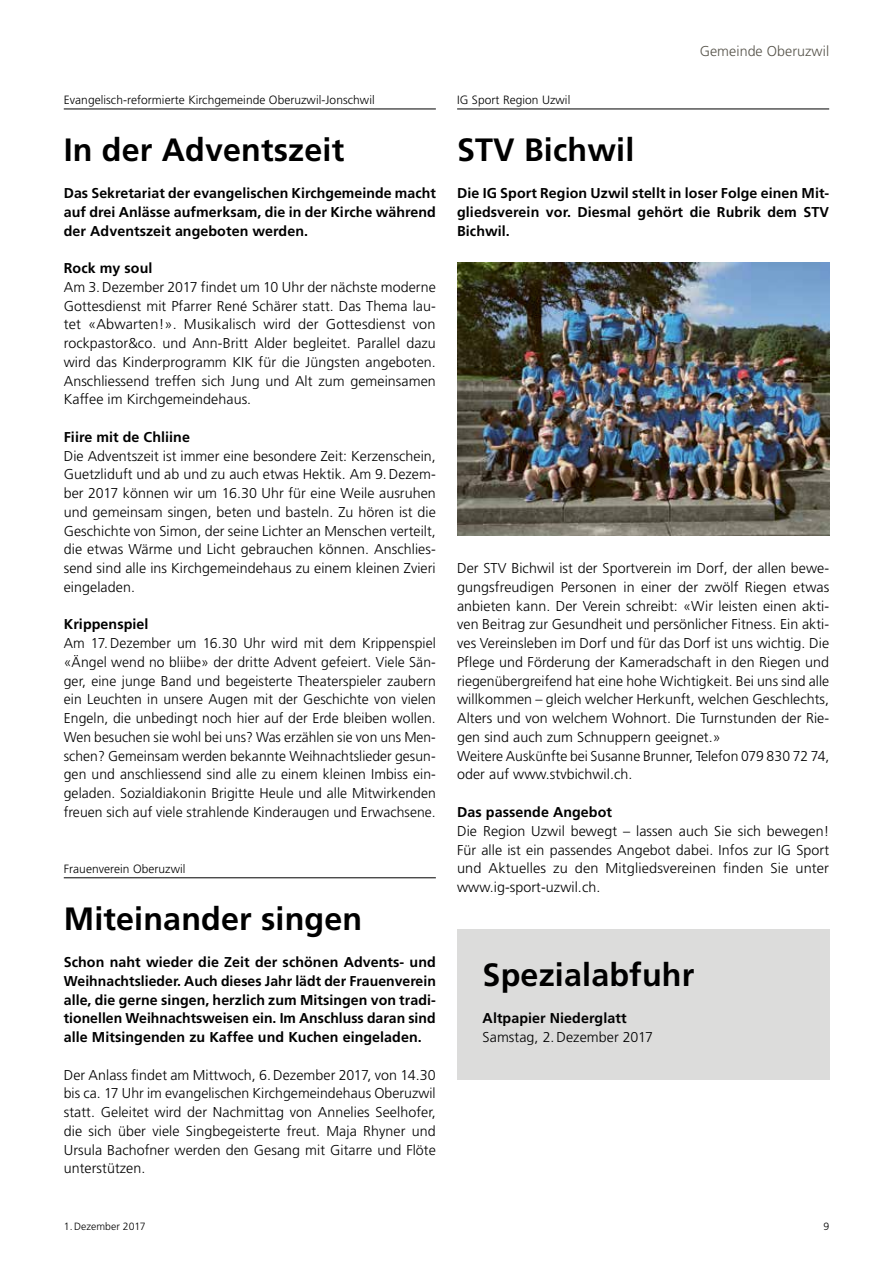
<style>
.page{position:relative;width:893px;height:1263px;background:#fff}
.page>*{position:absolute;margin:0;border:0;box-sizing:border-box;transform-origin:0 0}
.t1{font:700 32.25px "Frutiger LT Std";letter-spacing:.005em;color:#000}
.t2{font:300 14.25px/18.8px "Frutiger LT Std";letter-spacing:.005em;color:#000;text-align:justify}
.t3{font:700 14.25px/18.8px "Frutiger LT Std";letter-spacing:.005em;color:#000;text-align:justify}
.t4{font:300 14.25px "Frutiger LT Std";letter-spacing:.005em;color:#57544b}
.t5{font:300 12px "Frutiger LT Std";letter-spacing:.005em;color:#000}
.t6{font:300 10.5px "Frutiger LT Std";letter-spacing:.005em;color:#000}
</style>
<div class="page">
<hr style="left:64px;top:109px;width:372px;height:1px;background:#000">
<hr style="left:457px;top:109px;width:372px;height:1px;background:#000">
<img style="left:457px;top:262px;width:372px;height:274px">
<div style="left:457px;top:929px;width:372px;height:150px;background:#dcdcdb"></div>
<hr style="left:64px;top:877px;width:372px;height:1px;background:#000">
<p class="t5" style="left:64px;top:93px;width:312px">Evangelisch-reformierte Kirchgemeinde Oberuzwil-Jonschwil</p>
<h1 class="t1" style="left:64px;top:130px;width:282px">In der Adventszeit</h1>
<p class="t3" style="left:64px;top:184px;width:374px">Das Sekretariat der evangelischen Kirchgemeinde macht auf drei Anlässe aufmerksam, die in der Kirche während der Adventszeit angeboten werden.</p>
<p class="t3" style="left:64px;top:259px;width:90px">Rock my soul</p>
<p class="t2" style="left:64px;top:278px;width:374px">Am 3.Dezember 2017 findet um 10 Uhr der nächste moderne Gottesdienst mit Pfarrer René Schärer statt. Das Thema lau&shy;tet «Abwarten!». Musikalisch wird der Gottesdienst von rockpastor&amp;co. und Ann-Britt Alder begleitet. Parallel dazu wird das Kinderprogramm KIK für die Jüngsten angeboten.<br>Anschliessend treffen sich Jung und Alt zum gemeinsamen Kaffee im Kirchgemeindehaus.</p>
<p class="t3" style="left:64px;top:428px;width:128px">Fiire mit de Chliine</p>
<p class="t2" style="left:64px;top:447px;width:374px">Die Adventszeit ist immer eine besondere Zeit: Kerzenschein, Guetzliduft und ab und zu auch etwas Hektik. Am 9.Dezem&shy;ber 2017 können wir um 16.30 Uhr für eine Weile ausruhen und gemeinsam singen, beten und basteln. Zu hören ist die Geschichte von Simon, der seine Lichter an Menschen verteilt, die etwas Wärme und Licht gebrauchen können. Anschlies&shy;send sind alle ins Kirchgemeindehaus zu einem kleinen Zvieri eingeladen.</p>
<p class="t3" style="left:64px;top:615px;width:86px">Krippenspiel</p>
<p class="t2" style="left:64px;top:634px;width:374px">Am 17.Dezember um 16.30 Uhr wird mit dem Krippenspiel «Ängel wend no bliibe» der dritte Advent gefeiert. Viele Sän&shy;ger, eine junge Band und begeisterte Theaterspieler zaubern ein Leuchten in unsere Augen mit der Geschichte von vielen Engeln, die unbedingt noch hier auf der Erde bleiben wollen.<br>Wen besuchen sie wohl bei uns? Was erzählen sie von uns Men&shy;schen? Gemeinsam werden bekannte Weihnachtslieder gesun&shy;gen und anschliessend sind alle zu einem kleinen Imbiss ein&shy;geladen. Sozialdiakonin Brigitte Heule und alle Mitwirkenden freuen sich auf viele strahlende Kinderaugen und Erwachsene.</p>
<p class="t5" style="left:64px;top:862px;width:123px">Frauenverein Oberuzwil</p>
<h1 class="t1" style="left:64px;top:899px;width:300px">Miteinander singen</h1>
<p class="t3" style="left:64px;top:953px;width:374px">Schon naht wieder die Zeit der schönen Advents- und Weihnachtslieder. Auch dieses Jahr lädt der Frauenverein alle, die gerne singen, herzlich zum Mitsingen von tradi&shy;tionellen Weihnachtsweisen ein. Im Anschluss daran sind alle Mitsingenden zu Kaffee und Kuchen eingeladen.</p>
<p class="t2" style="left:64px;top:1065px;width:374px">Der Anlass findet am Mittwoch, 6.Dezember 2017, von 14.30 bis ca. 17 Uhr im evangelischen Kirchgemeindehaus Oberuzwil statt. Geleitet wird der Nachmittag von Annelies Seelhofer, die sich über viele Singbegeisterte freut. Maja Rhyner und Ursula Bachofner werden den Gesang mit Gitarre und Flöte unterstützen.</p>
<p class="t4" style="left:700px;top:43px;width:131px">Gemeinde Oberuzwil</p>
<p class="t5" style="left:457px;top:93px;width:115px">IG Sport Region Uzwil</p>
<h1 class="t1" style="left:457px;top:130px;width:179px">STV Bichwil</h1>
<p class="t3" style="left:457px;top:184px;width:374px">Die IG Sport Region Uzwil stellt in loser Folge einen Mit&shy;gliedsverein vor. Diesmal gehört die Rubrik dem STV Bichwil.</p>
<p class="t2" style="left:457px;top:559px;width:374px;text-align:left">Der STV Bichwil ist der Sportverein im Dorf, der allen bewe&shy;gungsfreudigen Personen in einer der zwölf Riegen etwas anbieten kann. Der Verein schreibt: «Wir leisten einen akti&shy;ven Beitrag zur Gesundheit und persönlicher Fitness. Ein akti&shy;ves Vereinsleben im Dorf und für das Dorf ist uns wichtig. Die Pflege und Förderung der Kameradschaft in den Riegen und riegenübergreifend hat eine hohe Wichtigkeit. Bei uns sind alle willkommen – gleich welcher Herkunft, welchen Geschlechts, Alters und von welchem Wohnort. Die Turnstunden der Rie&shy;gen sind auch zum Schnuppern geeignet.»<br>Weitere Auskünfte bei Susanne Brunner, Telefon 079 830 72 74, oder auf www.stvbichwil.ch.</p>
<p class="t3" style="left:457px;top:803px;width:156px">Das passende Angebot</p>
<p class="t2" style="left:457px;top:822px;width:374px">Die Region Uzwil bewegt – lassen auch Sie sich bewegen!<br>Für alle ist ein passendes Angebot dabei. Infos zur IG Sport und Aktuelles zu den Mitgliedsvereinen finden Sie unter www.ig-sport-uzwil.ch.</p>
<h1 class="t1" style="left:483px;top:955px;width:213px">Spezialabfuhr</h1>
<p class="t3" style="left:483px;top:1009px;width:145px">Altpapier Niederglatt</p>
<p class="t2" style="left:483px;top:1028px;width:172px">Samstag, 2.Dezember 2017</p>
<p class="t6" style="left:64px;top:1220px;width:83px">1.Dezember 2017</p>
<p class="t6" style="left:823px;top:1220px;width:7px">9</p>
</div>
